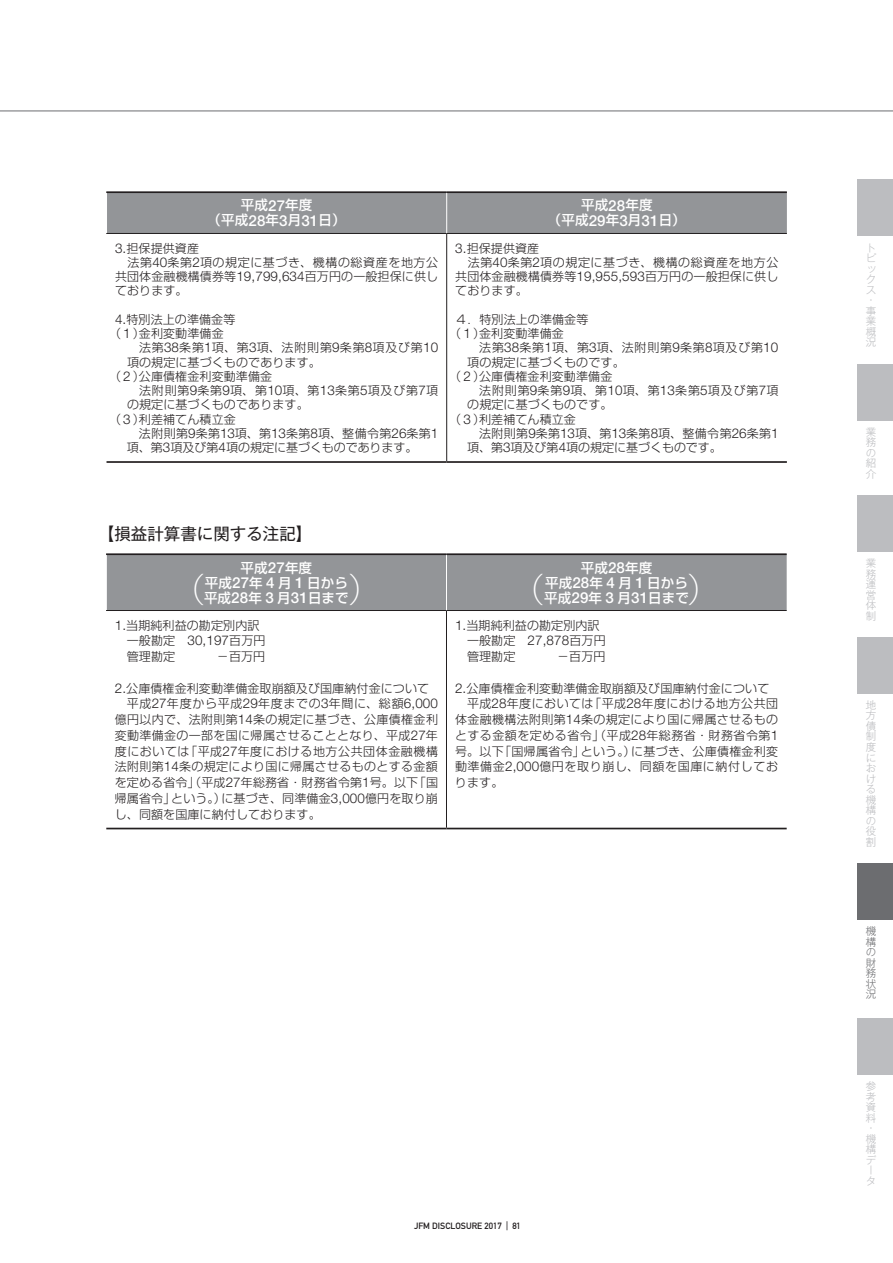
<style>
.page{position:relative;width:893px;height:1263px;background:#fff}
.page>*{position:absolute;margin:0;border:0;box-sizing:border-box;transform-origin:0 0}
.t1{font:300 expanded 33px "Shin Go Pro";color:#fff}
.t2{font:16.5px "Gothic MB101 Pro";color:#231f20}
.t3{font:500 13.5px/15px "Shin Go Pro";letter-spacing:.01em;color:#fff;text-align:center}
.t4{font:300 12px/14.2px "Shin Go Pro";letter-spacing:.01em;color:#231f20}
.t5{font:300 12px "Shin Go Pro";letter-spacing:.03em;color:#231f20}
.t6{font:300 12px "Shin Go Pro";letter-spacing:.035em;color:#231f20}
.t7{font:300 12px "Shin Go Pro";letter-spacing:.04em;color:#231f20}
.t8{font:300 12px "Shin Go Pro";letter-spacing:.065em;color:#231f20}
.t9{font:300 12px "Shin Go Pro";letter-spacing:.07em;color:#231f20}
.t10{font:300 12px "Shin Go Pro";letter-spacing:.06em;color:#231f20}
.t11{font:300 12px "Shin Go Pro";letter-spacing:.05em;color:#231f20}
.t12{font:300 12px "Shin Go Pro";letter-spacing:.045em;color:#231f20}
.t13{font:300 10.5px/10.5px "Gothic MB101 Pro";color:#bcbdc0;text-align:justify}
.t14{font:300 10.5px/10.5px "Gothic MB101 Pro";color:#6c6d70;text-align:justify}
.t15{font:9px "DIN Mittelschrift Std";color:#231f20}
.s1{font-family:"Helvetica Neue LT Std";font-size:15.15px}
.s2{font-family:"Helvetica Neue LT Std";font-size:13.5px}
</style>
<div class="page">
<hr style="left:0;top:111px;width:893px;height:1px;background:#6c6d70">
<div style="left:857px;top:180px;width:36px;height:56px;background:#bcbdc0"></div>
<div style="left:857px;top:495px;width:36px;height:56px;background:#bcbdc0"></div>
<div style="left:857px;top:863px;width:36px;height:56px;background:#6c6d70"></div>
<div style="left:857px;top:1018px;width:36px;height:56px;background:#bcbdc0"></div>
<div style="left:857px;top:364px;width:36px;height:56px;background:#bcbdc0"></div>
<div style="left:857px;top:637px;width:36px;height:56px;background:#bcbdc0"></div>
<div style="left:107px;top:193px;width:680px;height:40px;background:#939598"></div>
<hr style="left:106px;top:191px;width:341px;height:2px;background:#231f20">
<hr style="left:447px;top:191px;width:340px;height:2px;background:#231f20">
<hr style="left:107px;top:461px;width:340px;height:2px;background:#231f20">
<hr style="left:447px;top:461px;width:340px;height:2px;background:#231f20">
<hr style="left:106px;top:233px;width:341px;height:1px;background:#231f20">
<hr style="left:447px;top:233px;width:340px;height:1px;background:#231f20">
<hr style="left:446px;top:234px;width:1px;height:227px;background:#231f20">
<hr style="left:446px;top:193px;width:1px;height:40px;background:#fff">
<div style="left:107px;top:555px;width:680px;height:55px;background:#939598"></div>
<hr style="left:106px;top:553px;width:340px;height:2px;background:#231f20">
<hr style="left:446px;top:553px;width:341px;height:2px;background:#231f20">
<hr style="left:106px;top:828px;width:340px;height:1px;background:#231f20">
<hr style="left:446px;top:828px;width:341px;height:1px;background:#231f20">
<hr style="left:106px;top:610px;width:340px;height:1px;background:#231f20">
<hr style="left:446px;top:610px;width:341px;height:1px;background:#231f20">
<hr style="left:446px;top:555px;width:1px;height:55px;background:#fff">
<hr style="left:446px;top:611px;width:1px;height:217px;background:#231f20">
<p class="t3" style="left:208px;top:196px;width:140px">平成<span class="s1">27</span>年度<br>（平成<span class="s1">28</span>年<span class="s1">3</span>月<span class="s1">31</span>日）</p>
<p class="t3" style="left:548px;top:196px;width:140px">平成<span class="s1">28</span>年度<br>（平成<span class="s1">29</span>年<span class="s1">3</span>月<span class="s1">31</span>日）</p>
<p class="t4" style="left:115px;top:239px;width:325px"><span class="s2">3.</span>担保提供資産<br>　法第<span class="s2">40</span>条第<span class="s2">2</span>項の規定に基づき、機構の総資産を地方公共団体金融機構債券等<span class="s2">19,799,634</span>百万円の一般担保に供しております。</p>
<p class="t4" style="left:115px;top:311px;width:122px"><span class="s2">4.</span>特別法上の準備金等</p>
<p class="t4" style="left:109px;top:325px;width:116px">（ <span class="s2">1</span> ）金利変動準備金</p>
<p class="t8" style="left:139px;top:338px;width:301px">法第<span class="s2">38</span>条第<span class="s2">1</span>項、第<span class="s2">3</span>項、法附則第<span class="s2">9</span>条第<span class="s2">8</span>項及び第<span class="s2">10</span></p>
<p class="t4" style="left:127px;top:353px;width:195px">項の規定に基づくものであります。</p>
<p class="t4" style="left:109px;top:368px;width:165px">（ <span class="s2">2</span> ）公庫債権金利変動準備金</p>
<p class="t9" style="left:139px;top:381px;width:301px">法附則第<span class="s2">9</span>条第<span class="s2">9</span>項、第<span class="s2">10</span>項、第<span class="s2">13</span>条第<span class="s2">5</span>項及び第<span class="s2">7</span>項</p>
<p class="t4" style="left:127px;top:396px;width:183px">の規定に基づくものであります。</p>
<p class="t4" style="left:109px;top:410px;width:128px">（ <span class="s2">3</span> ）利差補てん積立金</p>
<p class="t6" style="left:139px;top:423px;width:301px">法附則第<span class="s2">9</span>条第<span class="s2">13</span>項、第<span class="s2">13</span>条第<span class="s2">8</span>項、整備令第<span class="s2">26</span>条第<span class="s2">1</span></p>
<p class="t4" style="left:127px;top:439px;width:292px">項、第<span class="s2">3</span>項及び第<span class="s2">4</span>項の規定に基づくものであります。</p>
<p class="t4" style="left:455px;top:239px;width:325px"><span class="s2">3.</span>担保提供資産<br>　法第<span class="s2">40</span>条第<span class="s2">2</span>項の規定に基づき、機構の総資産を地方公共団体金融機構債券等<span class="s2">19,955,593</span>百万円の一般担保に供しております。</p>
<p class="t4" style="left:449px;top:311px;width:141px;text-indent:6px">４．特別法上の準備金等（ <span class="s2">1</span> ）金利変動準備金</p>
<p class="t8" style="left:479px;top:338px;width:301px">法第<span class="s2">38</span>条第<span class="s2">1</span>項、第<span class="s2">3</span>項、法附則第<span class="s2">9</span>条第<span class="s2">8</span>項及び第<span class="s2">10</span></p>
<p class="t4" style="left:467px;top:353px;width:159px">項の規定に基づくものです。</p>
<p class="t4" style="left:449px;top:368px;width:165px">（ <span class="s2">2</span> ）公庫債権金利変動準備金</p>
<p class="t9" style="left:479px;top:381px;width:301px">法附則第<span class="s2">9</span>条第<span class="s2">9</span>項、第<span class="s2">10</span>項、第<span class="s2">13</span>条第<span class="s2">5</span>項及び第<span class="s2">7</span>項</p>
<p class="t4" style="left:467px;top:396px;width:147px">の規定に基づくものです。</p>
<p class="t4" style="left:449px;top:410px;width:128px">（ <span class="s2">3</span> ）利差補てん積立金</p>
<p class="t6" style="left:479px;top:423px;width:301px">法附則第<span class="s2">9</span>条第<span class="s2">13</span>項、第<span class="s2">13</span>条第<span class="s2">8</span>項、整備令第<span class="s2">26</span>条第<span class="s2">1</span></p>
<p class="t4" style="left:467px;top:439px;width:256px">項、第<span class="s2">3</span>項及び第<span class="s2">4</span>項の規定に基づくものです。</p>
<h2 class="t2" style="left:98px;top:520px;width:216px">【損益計算書に関する注記】</h2>
<p class="t3" style="left:204px;top:558px;width:146px">平成<span class="s1">27</span>年度<br>平成<span class="s1">27</span>年 <span class="s1">4</span> 月 <span class="s1">1</span> 日から平成<span class="s1">28</span>年 <span class="s1">3</span> 月<span class="s1">31</span>日まで</p>
<p class="t3" style="left:544px;top:558px;width:146px">平成<span class="s1">28</span>年度<br>平成<span class="s1">28</span>年 <span class="s1">4</span> 月 <span class="s1">1</span> 日から平成<span class="s1">29</span>年 <span class="s1">3</span> 月<span class="s1">31</span>日まで</p>
<p class="t4" style="left:127px;top:616px;width:140px;line-height:15.8px;text-indent:-12px"><span class="s2">1.</span>当期純利益の勘定別内訳一般勘定　<span class="s2">30,197</span>百万円管理勘定　　　－百万円</p>
<p class="t4" style="left:115px;top:679px;width:316px"><span class="s2">2.</span>公庫債権金利変動準備金取崩額及び国庫納付金について</p>
<p class="t10" style="left:127px;top:694px;width:313px">平成<span class="s2">27</span>年度から平成<span class="s2">29</span>年度までの<span class="s2">3</span>年間に、総額<span class="s2">6,000</span></p>
<p class="t5" style="left:115px;top:710px;width:325px">億円以内で、法附則第<span class="s2">14</span>条の規定に基づき、公庫債権金利</p>
<p class="t5" style="left:115px;top:725px;width:325px">変動準備金の一部を国に帰属させることとなり、平成<span class="s2">27</span>年</p>
<p class="t12" style="left:115px;top:741px;width:325px">度においては「平成<span class="s2">27</span>年度における地方公共団体金融機構</p>
<p class="t5" style="left:115px;top:757px;width:325px">法附則第<span class="s2">14</span>条の規定により国に帰属させるものとする金額</p>
<p class="t4" style="left:115px;top:774px;width:325px">を定める省令」（平成<span class="s2">27</span>年総務省・財務省令第<span class="s2">1</span>号。以下「国</p>
<p class="t4" style="left:115px;top:790px;width:325px">帰属省令」という。）に基づき、同準備金<span class="s2">3,000</span>億円を取り崩</p>
<p class="t4" style="left:115px;top:805px;width:207px">し、同額を国庫に納付しております。</p>
<h1 class="t1" style="left:172px;top:563px;width:34px">（</h1>
<h1 class="t1" style="left:348px;top:563px;width:34px">）</h1>
<h1 class="t1" style="left:511px;top:563px;width:34px">（</h1>
<h1 class="t1" style="left:687px;top:563px;width:34px">）</h1>
<h1 class="t1" style="left:260px;top:563px;width:34px">　</h1>
<h1 class="t1" style="left:599px;top:563px;width:34px">　</h1>
<p class="t4" style="left:467px;top:616px;width:140px;line-height:15.8px;text-indent:-12px"><span class="s2">1.</span>当期純利益の勘定別内訳一般勘定　<span class="s2">27,878</span>百万円管理勘定　　　－百万円</p>
<p class="t4" style="left:455px;top:679px;width:316px"><span class="s2">2.</span>公庫債権金利変動準備金取崩額及び国庫納付金について</p>
<p class="t7" style="left:467px;top:694px;width:313px">平成<span class="s2">28</span>年度においては「平成<span class="s2">28</span>年度における地方公共団</p>
<p class="t5" style="left:455px;top:710px;width:325px">体金融機構法附則第<span class="s2">14</span>条の規定により国に帰属させるもの</p>
<p class="t7" style="left:455px;top:725px;width:325px">とする金額を定める省令」（平成<span class="s2">28</span>年総務省・財務省令第<span class="s2">1</span></p>
<p class="t4" style="left:455px;top:742px;width:325px">号。以下「国帰属省令」という。）に基づき、公庫債権金利変</p>
<p class="t11" style="left:455px;top:757px;width:325px">動準備金<span class="s2">2,000</span>億円を取り崩し、同額を国庫に納付してお</p>
<p class="t4" style="left:455px;top:774px;width:50px">ります。</p>
<p class="t15" style="left:414px;top:1220px;width:108px">JFM DISCLOSURE 2017 | 81</p>
<p class="t13" style="left:866px;top:241px;width:12px;text-align:left">トピックス・事業概況</p>
<p class="t13" style="left:866px;top:425px;width:12px">業務の紹介</p>
<p class="t13" style="left:866px;top:556px;width:12px">業務運営体制</p>
<p class="t13" style="left:866px;top:698px;width:12px">地方債制度における機構の役割</p>
<p class="t14" style="left:866px;top:924px;width:12px">機構の財務状況</p>
<p class="t13" style="left:866px;top:1080px;width:12px;text-align:left">参考資料・機構データ</p>
</div>
